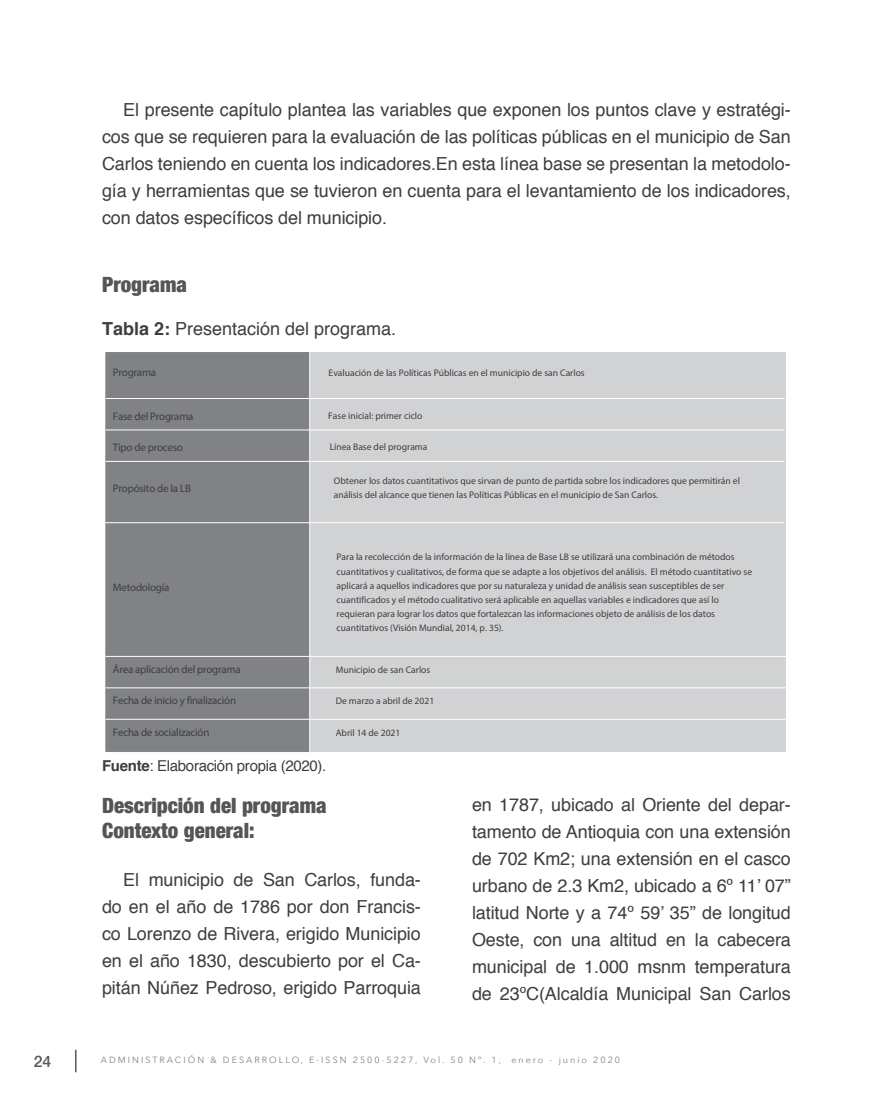
<style>
.page{position:relative;width:893px;height:1106px;background:#fff}
.page>*{position:absolute;margin:0;border:0;box-sizing:border-box;transform-origin:0 0}
.TITULO{font:900 condensed 21px "Helvetica Neue LT Com";color:#545557}
.párrafo_normal{font:18px/27px "Helvetica";letter-spacing:-.005em;color:#3e3e3f;text-align:justify}
.Título_Tabla_Figura{font:18px "Helvetica";color:#3e3e3f}
.t1{font:500 15.75px "Helvetica Neue LT Com";color:#57585a}
.Texto_fuente{font:15px "Helvetica";letter-spacing:-.02em;color:#3e3e3f}
.t2{font:700 10.95px "Helvetica Neue";letter-spacing:-.02em;color:#3e3e3f}
.t3{font:9.6px/14.2px "Helvetica Neue";color:#3e3e3f}
.t4{font:9px "Avenir Next";letter-spacing:.22em;color:#808285}
.s1{font-weight:700}
</style>
<div class="page">
<hr style="left:75px;top:1049px;width:2px;height:23px;background:#57585a">
<div style="left:310px;top:353px;width:475px;height:397px;background:#d1d2d4"></div>
<div style="left:105px;top:352px;width:205px;height:400px;background:#808285"></div>
<hr style="left:105px;top:398px;width:680px;height:1px;background:#fff">
<hr style="left:105px;top:429px;width:680px;height:1px;background:#fff">
<hr style="left:105px;top:461px;width:680px;height:1px;background:#fff">
<hr style="left:105px;top:522px;width:679px;height:1px;background:#fff">
<hr style="left:105px;top:656px;width:682px;height:1px;background:#fff">
<hr style="left:105px;top:687px;width:682px;height:1px;background:#fff">
<hr style="left:105px;top:719px;width:682px;height:1px;background:#fff">
<hr style="left:309px;top:351px;width:1px;height:401px;background:#fff">
<p class="párrafo_normal" style="left:102px;top:96px;width:690px;text-indent:21px">El presente capítulo plantea las variables que exponen los puntos clave y estratégi&shy;cos que se requieren para la evaluación de las políticas públicas en el municipio de San Carlos teniendo en cuenta los indicadores.En esta línea base se presentan la metodolo&shy;gía y herramientas que se tuvieron en cuenta para el levantamiento de los indicadores, con datos específicos del municipio.</p>
<p class="TITULO" style="left:102px;top:272px;width:86px">Programa</p>
<p class="Título_Tabla_Figura" style="left:102px;top:315px;width:296px"><span class="s1">Tabla 2:</span> Presentación del programa.</p>
<p class="t2" style="left:113px;top:366px;width:45px">Programa</p>
<p class="t3" style="left:329px;top:366px;width:258px">Evaluación de las Políticas Públicas en el municipio de san Carlos</p>
<p class="t2" style="left:113px;top:409px;width:82px">Fase del Programa</p>
<p class="t3" style="left:328px;top:408px;width:96px">Fase inicial: primer ciclo</p>
<p class="t2" style="left:113px;top:441px;width:71px">Tipo de proceso</p>
<p class="t3" style="left:330px;top:439px;width:99px">Línea Base del programa</p>
<p class="t2" style="left:113px;top:482px;width:79px">Propósito de la LB</p>
<p class="t3" style="left:334px;top:474px;width:408px">Obtener los datos cuantitativos que sirvan de punto de partida sobre los indicadores que permitirán el análisis del alcance que tienen las Políticas Públicas en el municipio de San Carlos.</p>
<p class="t2" style="left:113px;top:580px;width:58px">Metodología</p>
<p class="t3" style="left:337px;top:550px;width:417px">Para la recolección de la información de la línea de Base LB se utilizará una combinación de métodos cuantitativos y cualitativos, de forma que se adapte a los objetivos del análisis. El método cuantitativo se aplicará a aquellos indicadores que por su naturaleza y unidad de análisis sean susceptibles de ser cuantificados y el método cualitativo será aplicable en aquellas variables e indicadores que así lo requieran para lograr los datos que fortalezcan las informaciones objeto de análisis de los datos cuantitativos (Visión Mundial, 2014, p. 35).</p>
<p class="t2" style="left:113px;top:662px;width:129px">Área aplicación del programa</p>
<p class="t3" style="left:336px;top:662px;width:96px">Municipio de san Carlos</p>
<p class="t2" style="left:113px;top:694px;width:125px">Fecha de inicio y finalización</p>
<p class="t3" style="left:336px;top:694px;width:100px">De marzo a abril de 2021</p>
<p class="t2" style="left:113px;top:725px;width:98px">Fecha de socialización</p>
<p class="t3" style="left:336px;top:725px;width:66px">Abril 14 de 2021</p>
<p class="Texto_fuente" style="left:102px;top:754px;width:226px"><span class="s1">Fuente</span>: Elaboración propia (2020).</p>
<p class="TITULO" style="left:102px;top:792px;width:226px">Descripción del programa</p>
<p class="TITULO" style="left:102px;top:817px;width:154px">Contexto general:</p>
<p class="párrafo_normal" style="left:102px;top:867px;width:320px;text-indent:21px">El municipio de San Carlos, funda&shy;do en el año de 1786 por don Francis&shy;co Lorenzo de Rivera, erigido Municipio en el año 1830, descubierto por el Ca&shy;pitán Núñez Pedroso, erigido Parroquia</p>
<p class="párrafo_normal" style="left:472px;top:791px;width:320px">en 1787, ubicado al Oriente del depar&shy;tamento de Antioquia con una extensión de 702 Km2; una extensión en el casco urbano de 2.3 Km2, ubicado a 6º 11’ 07” latitud Norte y a 74º 59’ 35” de longitud Oeste, con una altitud en la cabecera municipal de 1.000 msnm temperatura de 23ºC(Alcaldía Municipal San Carlos</p>
<h3 class="t1" style="left:34px;top:1051px;width:19px">24</h3>
<p class="t4" style="left:101px;top:1051px;width:521px">ADMINISTRACIÓN &amp; DESARROLLO, E-ISSN 2500-5227, Vol. 50 Nº. 1, enero - junio 2020</p>
</div>
